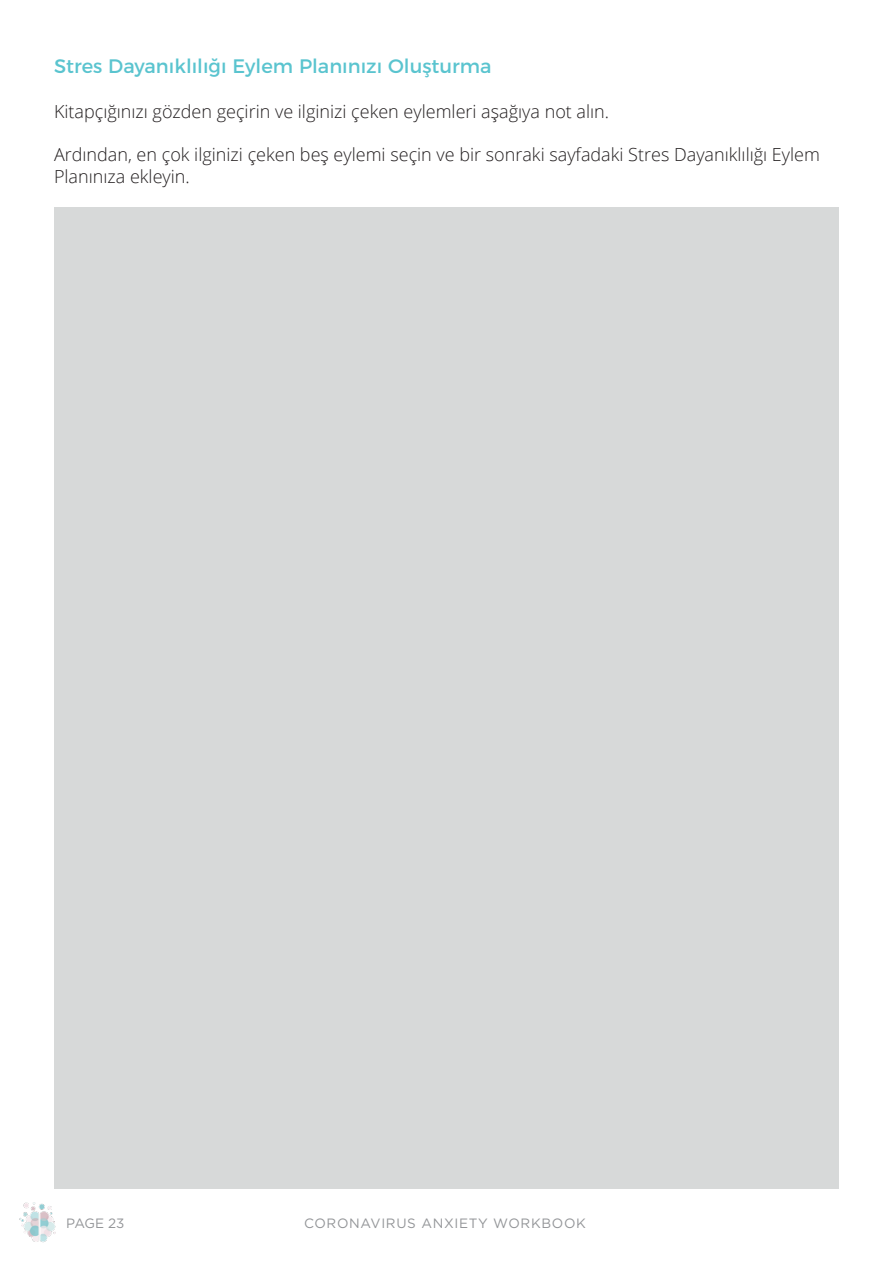
<style>
.page{position:relative;width:893px;height:1263px;background:#fff}
.page>*{position:absolute;margin:0;border:0;box-sizing:border-box;transform-origin:0 0}
.t1{font:19.5px "Montserrat";color:#5ac4cf}
.t2{font:300 18px/21.6px "Open Sans";color:#231f20}
.t3{font:13.5px "Gotham";letter-spacing:.05em;color:#939598}
</style>
<div class="page">
<img style="left:19px;top:1202px;width:37px;height:41px">
<div style="left:54px;top:207px;width:785px;height:981px;background:#d7d9d9"></div>
<p class="t1" style="left:54px;top:50px;width:439px">Stres Dayanıklılığı Eylem Planınızı Oluşturma</p>
<p class="t2" style="left:54px;top:100px;width:557px">Kitapçığınızı gözden geçirin ve ilginizi çeken eylemleri aşağıya not alın.</p>
<p class="t2" style="left:54px;top:143px;width:767px">Ardından, en çok ilginizi çeken beş eylemi seçin ve bir sonraki sayfadaki Stres Dayanıklılığı Eylem<br>Planınıza ekleyin.</p>
<p class="t3" style="left:66px;top:1214px;width:60px">PAGE 23</p>
<p class="t3" style="left:304px;top:1214px;width:283px">CORONAVIRUS ANXIETY WORKBOOK</p>
</div>
